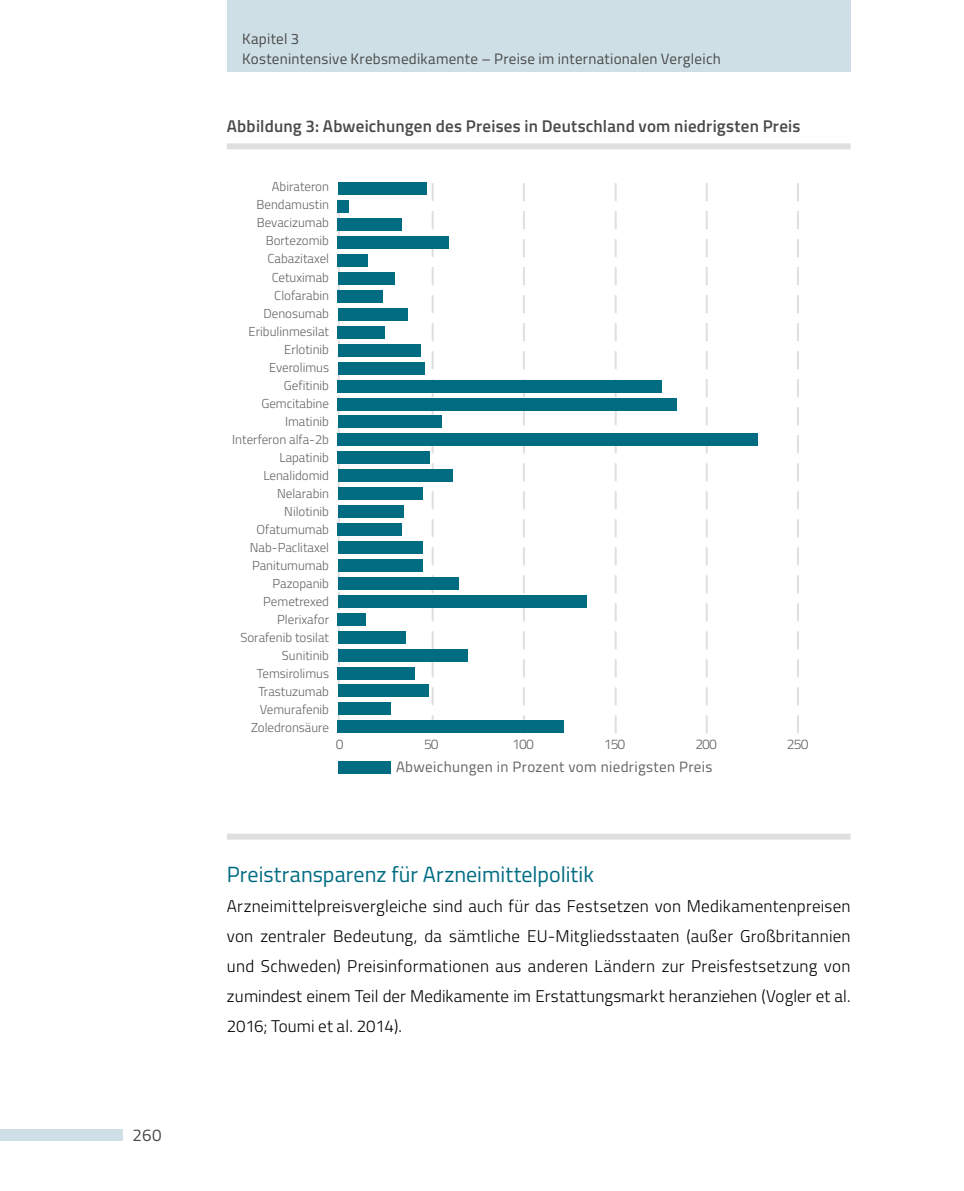
<style>
.page{position:relative;width:964px;height:1191px;background:#fff}
.page>*{position:absolute;margin:0;border:0;box-sizing:border-box;transform-origin:0 0}
.t1{font:22px "Titillium";letter-spacing:.005em;color:#006c82}
.t2{font:300 17px/30px "Titillium";letter-spacing:.005em;color:#000;text-align:justify}
.t3{font:600 17px "Titillium";letter-spacing:.015em;color:#4a4a49}
.t4{font:17px "Titillium";color:#4a4a49}
.t5{font:15px/20px "Titillium";letter-spacing:.015em;color:#4a4a49}
.t6{font:15px "Titillium";letter-spacing:.025em;color:#646363}
.t7{font:300 14px "Titillium";color:#646363}
.t8{font:300 13px/18px "Titillium";color:#646363;text-align:right}
</style>
<div class="page">
<div style="left:227px;top:0;width:623px;height:71px;background:#cedfe6"></div>
<div style="left:0;top:1129px;width:123px;height:11px;background:#cedfe6"></div>
<div style="left:227px;top:143px;width:623px;height:6px;background:#dfdfdf"></div>
<div style="left:227px;top:833px;width:623px;height:6px;background:#dfdfdf"></div>
<svg style="left:338px;top:199px;width:2px;height:521px"></svg>
<svg style="left:432px;top:183px;width:2px;height:537px"></svg>
<svg style="left:523px;top:183px;width:2px;height:537px"></svg>
<svg style="left:615px;top:183px;width:2px;height:550px"></svg>
<svg style="left:706px;top:183px;width:2px;height:550px"></svg>
<svg style="left:797px;top:183px;width:2px;height:550px"></svg>
<div style="left:338px;top:182px;width:88px;height:13px;background:#006c82"></div>
<div style="left:338px;top:200px;width:11px;height:13px;background:#006c82"></div>
<div style="left:338px;top:218px;width:64px;height:13px;background:#006c82"></div>
<div style="left:338px;top:236px;width:111px;height:13px;background:#006c82"></div>
<div style="left:338px;top:254px;width:30px;height:13px;background:#006c82"></div>
<div style="left:338px;top:272px;width:56px;height:13px;background:#006c82"></div>
<div style="left:338px;top:290px;width:45px;height:13px;background:#006c82"></div>
<div style="left:338px;top:308px;width:69px;height:13px;background:#006c82"></div>
<div style="left:338px;top:326px;width:47px;height:13px;background:#006c82"></div>
<div style="left:338px;top:344px;width:83px;height:13px;background:#006c82"></div>
<div style="left:338px;top:362px;width:86px;height:12px;background:#006c82"></div>
<div style="left:338px;top:380px;width:324px;height:12px;background:#006c82"></div>
<div style="left:338px;top:397px;width:339px;height:13px;background:#006c82"></div>
<div style="left:338px;top:415px;width:103px;height:13px;background:#006c82"></div>
<div style="left:338px;top:433px;width:420px;height:13px;background:#006c82"></div>
<div style="left:338px;top:451px;width:92px;height:13px;background:#006c82"></div>
<div style="left:338px;top:469px;width:115px;height:13px;background:#006c82"></div>
<div style="left:338px;top:487px;width:85px;height:13px;background:#006c82"></div>
<div style="left:338px;top:505px;width:66px;height:13px;background:#006c82"></div>
<div style="left:338px;top:523px;width:64px;height:13px;background:#006c82"></div>
<div style="left:338px;top:541px;width:85px;height:13px;background:#006c82"></div>
<div style="left:338px;top:559px;width:85px;height:13px;background:#006c82"></div>
<div style="left:338px;top:577px;width:120px;height:13px;background:#006c82"></div>
<div style="left:338px;top:595px;width:248px;height:13px;background:#006c82"></div>
<div style="left:338px;top:613px;width:28px;height:12px;background:#006c82"></div>
<div style="left:338px;top:631px;width:68px;height:12px;background:#006c82"></div>
<div style="left:338px;top:648px;width:130px;height:13px;background:#006c82"></div>
<div style="left:338px;top:666px;width:77px;height:13px;background:#006c82"></div>
<div style="left:338px;top:684px;width:90px;height:13px;background:#006c82"></div>
<div style="left:338px;top:702px;width:52px;height:13px;background:#006c82"></div>
<div style="left:338px;top:720px;width:226px;height:13px;background:#006c82"></div>
<div style="left:338px;top:761px;width:53px;height:13px;background:#006c82"></div>
<h2 class="t4" style="left:133px;top:1122px;width:31px">260</h2>
<p class="t5" style="left:242px;top:28px;width:480px">Kapitel 3<br>Kostenintensive Krebsmedikamente – Preise im internationalen Vergleich</p>
<h2 class="t3" style="left:227px;top:113px;width:575px">Abbildung 3: Abweichungen des Preises in Deutschland vom niedrigsten Preis</h2>
<p class="t8" style="left:232px;top:177px;width:98px">Abirateron<br>Bendamustin<br>Bevacizumab<br>Bortezomib<br>Cabazitaxel<br>Cetuximab<br>Clofarabin<br>Denosumab<br>Eribulinmesilat<br>Erlotinib<br>Everolimus<br>Gefitinib<br>Gemcitabine<br>Imatinib<br>Interferon alfa-2b<br>Lapatinib<br>Lenalidomid<br>Nelarabin<br>Nilotinib<br>Ofatumumab<br>Nab-Paclitaxel<br>Panitumumab<br>Pazopanib<br>Pemetrexed<br>Plerixafor<br>Sorafenib tosilat<br>Sunitinib<br>Temsirolimus<br>Trastuzumab<br>Vemurafenib<br>Zoledronsäure</p>
<p class="t7" style="left:336px;top:734px;width:9px">0</p>
<p class="t7" style="left:424px;top:734px;width:16px">50</p>
<p class="t7" style="left:512px;top:734px;width:23px">100</p>
<p class="t7" style="left:604px;top:734px;width:23px">150</p>
<p class="t7" style="left:695px;top:734px;width:23px">200</p>
<p class="t7" style="left:787px;top:734px;width:23px">250</p>
<p class="t6" style="left:396px;top:755px;width:318px">Abweichungen in Prozent vom niedrigsten Preis</p>
<h1 class="t1" style="left:227px;top:858px;width:368px">Preistransparenz für Arzneimittelpolitik</h1>
<p class="t2" style="left:227px;top:890px;width:625px">Arzneimittelpreisvergleiche sind auch für das Festsetzen von Medikamentenpreisen von zentraler Bedeutung, da sämtliche EU-Mitgliedsstaaten (außer Großbritannien und Schweden) Preisinformationen aus anderen Ländern zur Preisfestsetzung von zumindest einem Teil der Medikamente im Erstattungsmarkt heranziehen (Vogler et al.<br>2016; Toumi et al. 2014).</p>
</div>
